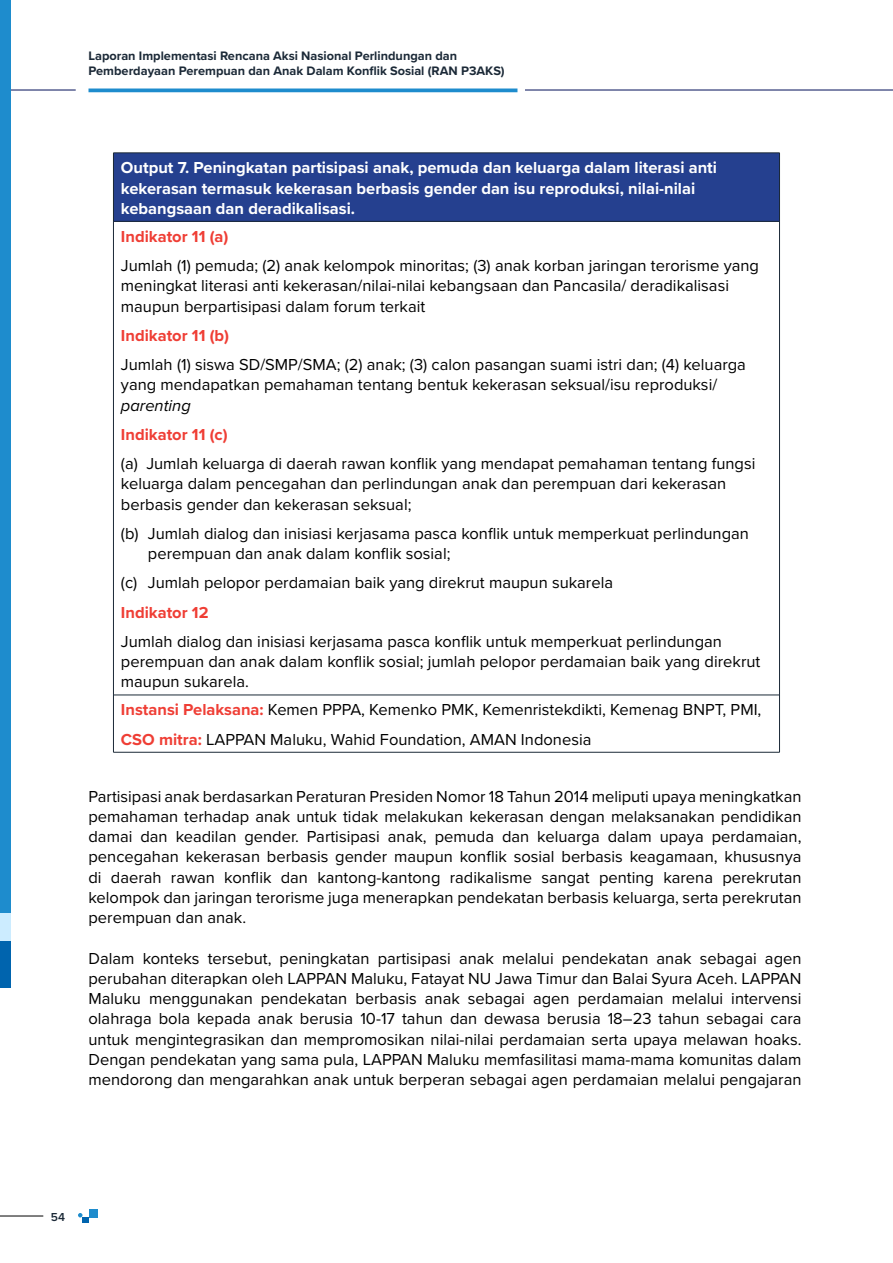
<style>
.page{position:relative;width:893px;height:1263px;background:#fff}
.page>*{position:absolute;margin:0;border:0;box-sizing:border-box;transform-origin:0 0}
.t1{font:16.5px/20.2px "Proxima Nova";color:#000}
.t2{font:700 16.5px/20.2px "Proxima Nova";color:#fff}
.t3{font:700 16.5px "Proxima Nova";color:#ef3e35}
.t4{font:italic 16.5px "Proxima Nova";color:#000}
.t5{font:700 12.75px/15.3px "Proxima Nova";color:#1b2937}
.t6{font:600 12px "Proxima Nova";color:#1b2937}
.s1{font-weight:700;color:#ef3e35}
</style>
<div class="page">
<hr style="left:0;top:90px;width:76px;height:1px;background:#031059">
<hr style="left:525px;top:90px;width:368px;height:1px;background:#031059">
<hr style="left:88px;top:89px;width:429px;height:3px;background:#1e8ccd">
<hr style="left:0;top:1215px;width:43px;height:1px;background:#000">
<div style="left:0;top:0;width:10px;height:987px;background:#0064ae"></div>
<div style="left:0;top:0;width:10px;height:940px;background:#ccecff"></div>
<div style="left:0;top:0;width:10px;height:913px;background:#1e8ccd"></div>
<div style="left:89px;top:1209px;width:8px;height:8px;background:#1e8ccd"></div>
<div style="left:82px;top:1217px;width:7px;height:6px;background:#0064ae"></div>
<svg style="left:78px;top:1213px;width:4px;height:4px"></svg>
<div style="left:113px;top:153px;width:666px;height:68px;background:#25408f"></div>
<hr style="left:113px;top:153px;width:667px;height:1px;background:#1b2937">
<hr style="left:113px;top:153px;width:1px;height:68px;background:#1b2937">
<hr style="left:779px;top:153px;width:1px;height:68px;background:#1b2937">
<hr style="left:779px;top:221px;width:1px;height:474px;background:#1b2937">
<hr style="left:114px;top:221px;width:665px;height:1px;background:#1b2937">
<hr style="left:113px;top:221px;width:1px;height:474px;background:#1b2937">
<hr style="left:114px;top:694px;width:665px;height:1px;background:#1b2937">
<hr style="left:113px;top:695px;width:1px;height:57px;background:#1b2937">
<hr style="left:779px;top:695px;width:1px;height:57px;background:#1b2937">
<hr style="left:113px;top:752px;width:667px;height:1px;background:#1b2937">
<p class="t5" style="left:88px;top:47px;width:418px">Laporan Implementasi Rencana Aksi Nasional Perlindungan dan<br>Pemberdayaan Perempuan dan Anak Dalam Konflik Sosial (RAN P3AKS)</p>
<p class="t2" style="left:121px;top:157px;width:598px">Output 7. Peningkatan partisipasi anak, pemuda dan keluarga dalam literasi anti kekerasan termasuk kekerasan berbasis gender dan isu reproduksi, nilai-nilai kebangsaan dan deradikalisasi.</p>
<p class="t3" style="left:121px;top:224px;width:109px">Indikator 11 (a)</p>
<p class="t1" style="left:121px;top:255px;width:639px">Jumlah (1) pemuda; (2) anak kelompok minoritas; (3) anak korban jaringan terorisme yang meningkat literasi anti kekerasan/nilai-nilai kebangsaan dan Pancasila/ deradikalisasi maupun berpartisipasi dalam forum terkait</p>
<p class="t3" style="left:121px;top:323px;width:110px">Indikator 11 (b)</p>
<p class="t1" style="left:121px;top:354px;width:626px">Jumlah (1) siswa SD/SMP/SMA; (2) anak; (3) calon pasangan suami istri dan; (4) keluarga yang mendapatkan pemahaman tentang bentuk kekerasan seksual/isu reproduksi/</p>
<p class="t4" style="left:121px;top:393px;width:71px">parenting</p>
<p class="t3" style="left:121px;top:422px;width:108px">Indikator 11 (c)</p>
<p class="t1" style="left:121px;top:453px;width:636px">(a) Jumlah keluarga di daerah rawan konflik yang mendapat pemahaman tentang fungsi keluarga dalam pencegahan dan perlindungan anak dan perempuan dari kekerasan berbasis gender dan kekerasan seksual;</p>
<p class="t1" style="left:148px;top:523px;width:602px;text-indent:-27px">(b) Jumlah dialog dan inisiasi kerjasama pasca konflik untuk memperkuat perlindungan perempuan dan anak dalam konflik sosial;</p>
<p class="t1" style="left:121px;top:572px;width:494px">(c) Jumlah pelopor perdamaian baik yang direkrut maupun sukarela</p>
<p class="t3" style="left:121px;top:600px;width:89px">Indikator 12</p>
<p class="t1" style="left:121px;top:631px;width:641px">Jumlah dialog dan inisiasi kerjasama pasca konflik untuk memperkuat perlindungan perempuan dan anak dalam konflik sosial; jumlah pelopor perdamaian baik yang direkrut maupun sukarela.</p>
<p class="t1" style="left:121px;top:695px;width:642px;line-height:29.2px"><span class="s1">Instansi Pelaksana:</span> Kemen PPPA, Kemenko PMK, Kemenristekdikti, Kemenag BNPT, PMI,<br><span class="s1">CSO mitra:</span> LAPPAN Maluku, Wahid Foundation, AMAN Indonesia</p>
<p class="t1" style="left:89px;top:785px;width:714px;text-align:justify">Partisipasi anak berdasarkan Peraturan Presiden Nomor 18 Tahun 2014 meliputi upaya meningkatkan pemahaman terhadap anak untuk tidak melakukan kekerasan dengan melaksanakan pendidikan damai dan keadilan gender. Partisipasi anak, pemuda dan keluarga dalam upaya perdamaian, pencegahan kekerasan berbasis gender maupun konflik sosial berbasis keagamaan, khususnya di daerah rawan konflik dan kantong-kantong radikalisme sangat penting karena perekrutan kelompok dan jaringan terorisme juga menerapkan pendekatan berbasis keluarga, serta perekrutan perempuan dan anak.</p>
<p class="t1" style="left:89px;top:947px;width:714px;text-align:justify">Dalam konteks tersebut, peningkatan partisipasi anak melalui pendekatan anak sebagai agen perubahan diterapkan oleh LAPPAN Maluku, Fatayat NU Jawa Timur dan Balai Syura Aceh. LAPPAN Maluku menggunakan pendekatan berbasis anak sebagai agen perdamaian melalui intervensi olahraga bola kepada anak berusia 10-17 tahun dan dewasa berusia 18–23 tahun sebagai cara untuk mengintegrasikan dan mempromosikan nilai-nilai perdamaian serta upaya melawan hoaks.<br>Dengan pendekatan yang sama pula, LAPPAN Maluku memfasilitasi mama-mama komunitas dalam mendorong dan mengarahkan anak untuk berperan sebagai agen perdamaian melalui pengajaran</p>
<p class="t6" style="left:51px;top:1208px;width:16px">54</p>
</div>
